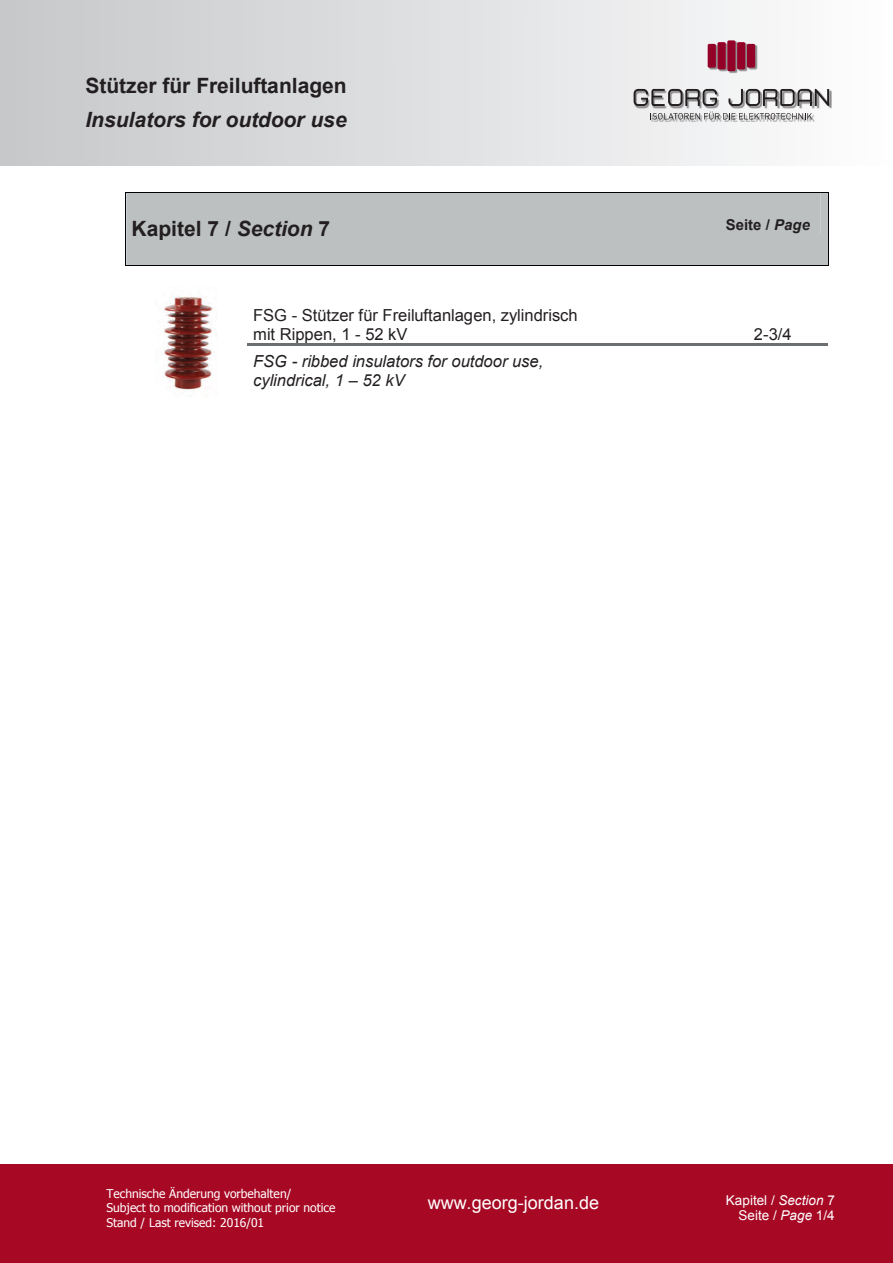
<style>
.page{position:relative;width:893px;height:1263px;background:#fff}
.page>*{position:absolute;margin:0;border:0;box-sizing:border-box;transform-origin:0 0}
.t1{font:700 21px/33.2px "Arial";color:#231f20}
.t2{font:18px "Arial";color:#fff}
.t3{font:16.5px/18.9px "Arial";color:#231f20}
.t4{font:italic 16.5px/18.9px "Arial";color:#231f20}
.t5{font:700 15px "Arial";color:#231f20}
.t6{font:13.5px/15.5px "Arial";letter-spacing:.005em;color:#fff;text-align:right}
.t7{font:12px/14.5px "Tahoma";letter-spacing:-.005em;color:#fff}
.s1{font-style:italic}
</style>
<div class="page">
<div style="left:0;top:0;width:893px;height:165px;background:linear-gradient(to right,#c6c7ca,#fdfdfe)"></div>
<div style="left:0;top:1164px;width:893px;height:99px;background:#a70824"></div>
<div style="left:634px;top:41px;width:197px;height:81px;background:#231f20;opacity:.5"></div>
<svg style="left:634px;top:89px;width:83px;height:17px"></svg>
<svg style="left:728px;top:89px;width:101px;height:17px"></svg>
<svg style="left:708px;top:40px;width:47px;height:31px"></svg>
<svg style="left:651px;top:112px;width:161px;height:7px"></svg>
<div style="left:126px;top:192px;width:703px;height:74px;background:#bcc0c1"></div>
<img style="left:162px;top:296px;width:52px;height:100px">
<hr style="left:247px;top:343px;width:473px;height:3px;background:#6c6f71">
<hr style="left:722px;top:343px;width:106px;height:3px;background:#6c6f71">
<p class="t1" style="left:85px;top:70px;width:263px">Stützer für Freiluftanlagen<br><span class="s1">Insulators for outdoor use</span></p>
<p class="t1" style="left:132px;top:212px;width:200px">Kapitel 7 / <span class="s1">Section</span> 7</p>
<p class="t5" style="left:726px;top:215px;width:86px">Seite / <span class="s1">Page</span></p>
<p class="t3" style="left:253px;top:305px;width:326px">FSG - Stützer für Freiluftanlagen, zylindrisch mit Rippen, 1 - 52 kV</p>
<p class="t4" style="left:253px;top:352px;width:292px">FSG - ribbed insulators for outdoor use, cylindrical, 1 – 52 kV</p>
<p class="t3" style="left:754px;top:324px;width:39px">2-3/4</p>
<p class="t7" style="left:107px;top:1187px;width:230px">Technische Änderung vorbehalten/<br>Subject to modification without prior notice<br>Stand / Last revised: 2016/01</p>
<p class="t2" style="left:428px;top:1191px;width:173px">www.georg-jordan.de</p>
<p class="t6" style="left:726px;top:1192px;width:111px">Kapitel / <span class="s1">Section</span> 7<br>Seite / <span class="s1">Page</span> 1/4</p>
</div>
